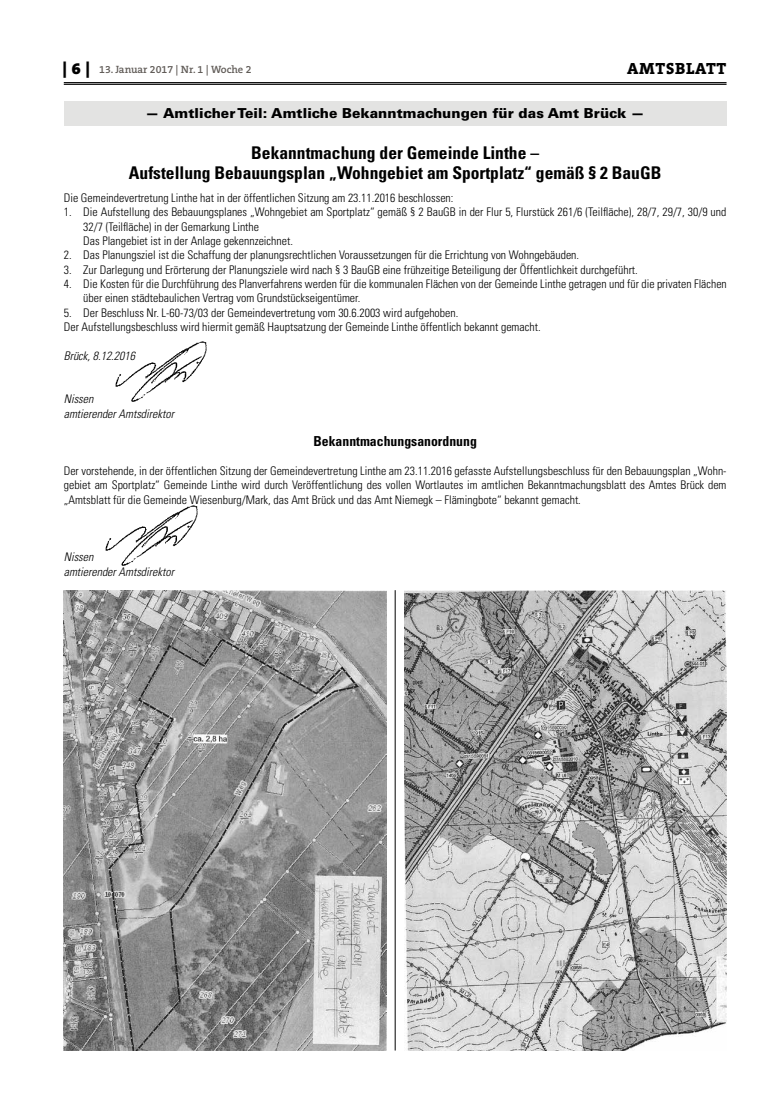
<style>
.page{position:relative;width:762px;height:1117px;background:#fff}
.page>*{position:absolute;margin:0;border:0;box-sizing:border-box;transform-origin:0 0}
.t1{font:700 condensed 17.5px/20px "Univers";color:#000;text-align:center}
.t2{font:800 16.25px "The Serif B W8";letter-spacing:.045em;color:#000}
.t3{font:900 13.75px "Univers";letter-spacing:.005em;color:#000}
.t4{font:700 condensed 13.75px "Univers";color:#000}
.t5{font:300 condensed 11.88px/14.4px "Univers";color:#000}
.t6{font:italic 300 condensed 11.88px/14.4px "Univers";color:#000}
.t7{font:600 10.62px "The Serif B W6";color:#615c58}
.s1{font-family:"The Serif B W9";font-weight:900;font-size:16.25px;color:#000}
</style>
<div class="page">
<hr style="left:64px;top:82px;width:662px;height:1px;background:#000">
<hr style="left:64px;top:84px;width:662px;height:1px;background:#000">
<div style="left:64px;top:101px;width:662px;height:25px;background:#e3e3e2"></div>
<img style="left:105px;top:505px;width:93px;height:61px">
<img style="left:64px;top:590px;width:322px;height:460px">
<img style="left:115px;top:341px;width:92px;height:61px">
<img style="left:404px;top:590px;width:322px;height:460px">
<hr style="left:395px;top:590px;width:1px;height:460px;background:#000">
<p class="t7" style="left:63px;top:63px;width:190px"><span class="s1">| 6 |</span> 13. Januar 2017 | Nr. 1 | Woche 2</p>
<h2 class="t2" style="left:627px;top:58px;width:101px">AMTSBLATT</h2>
<p class="t3" style="left:146px;top:104px;width:500px">— Amtlicher Teil: Amtliche Bekanntmachungen für das Amt Brück —</p>
<h1 class="t1" style="left:129px;top:142px;width:534px">Bekanntmachung der Gemeinde Linthe –<br>Aufstellung Bebauungsplan „Wohngebiet am Sportplatz“ gemäß § 2 BauGB</h1>
<p class="t5" style="left:64px;top:190px;width:391px">Die Gemeindevertretung Linthe hat in der öffentlichen Sitzung am 23.11.2016 beschlossen:</p>
<p class="t5" style="left:83px;top:205px;width:645px;text-indent:-19px">1. Die Aufstellung des Bebauungsplanes „Wohngebiet am Sportplatz“ gemäß § 2 BauGB in der Flur 5, Flurstück 261/6 (Teilfläche), 28/7, 29/7, 30/9 und<br>32/7 (Teilfläche) in der Gemarkung Linthe<br>Das Plangebiet ist in der Anlage gekennzeichnet.</p>
<p class="t5" style="left:64px;top:248px;width:517px">2. Das Planungsziel ist die Schaffung der planungsrechtlichen Voraussetzungen für die Errichtung von Wohngebäuden.</p>
<p class="t5" style="left:64px;top:262px;width:575px">3. Zur Darlegung und Erörterung der Planungsziele wird nach § 3 BauGB eine frühzeitige Beteiligung der Öffentlichkeit durchgeführt.</p>
<p class="t5" style="left:83px;top:276px;width:645px;text-indent:-19px">4. Die Kosten für die Durchführung des Planverfahrens werden für die kommunalen Flächen von der Gemeinde Linthe getragen und für die privaten Flächen über einen städtebaulichen Vertrag vom Grundstückseigentümer.</p>
<p class="t5" style="left:64px;top:305px;width:478px">5. Der Beschluss Nr. L-60-73/03 der Gemeindevertretung vom 30.6.2003 wird aufgehoben.<br>Der Aufstellungsbeschluss wird hiermit gemäß Hauptsatzung der Gemeinde Linthe öffentlich bekannt gemacht.</p>
<p class="t6" style="left:64px;top:348px;width:73px">Brück, 8.12.2016</p>
<p class="t6" style="left:64px;top:392px;width:112px">Nissen<br>amtierender Amtsdirektor</p>
<p class="t4" style="left:313px;top:433px;width:165px">Bekanntmachungsanordnung</p>
<p class="t5" style="left:64px;top:463px;width:664px;text-align:justify">Der vorstehende, in der öffentlichen Sitzung der Gemeindevertretung Linthe am 23.11.2016 gefasste Aufstellungsbeschluss für den Bebauungsplan „Wohn&shy;gebiet am Sportplatz“ Gemeinde Linthe wird durch Veröffentlichung des vollen Wortlautes im amtlichen Bekanntmachungsblatt des Amtes Brück dem „Amtsblatt für die Gemeinde Wiesenburg/Mark, das Amt Brück und das Amt Niemegk – Flämingbote“ bekannt gemacht.</p>
<p class="t6" style="left:64px;top:550px;width:112px">Nissen<br>amtierender Amtsdirektor</p>
</div>
